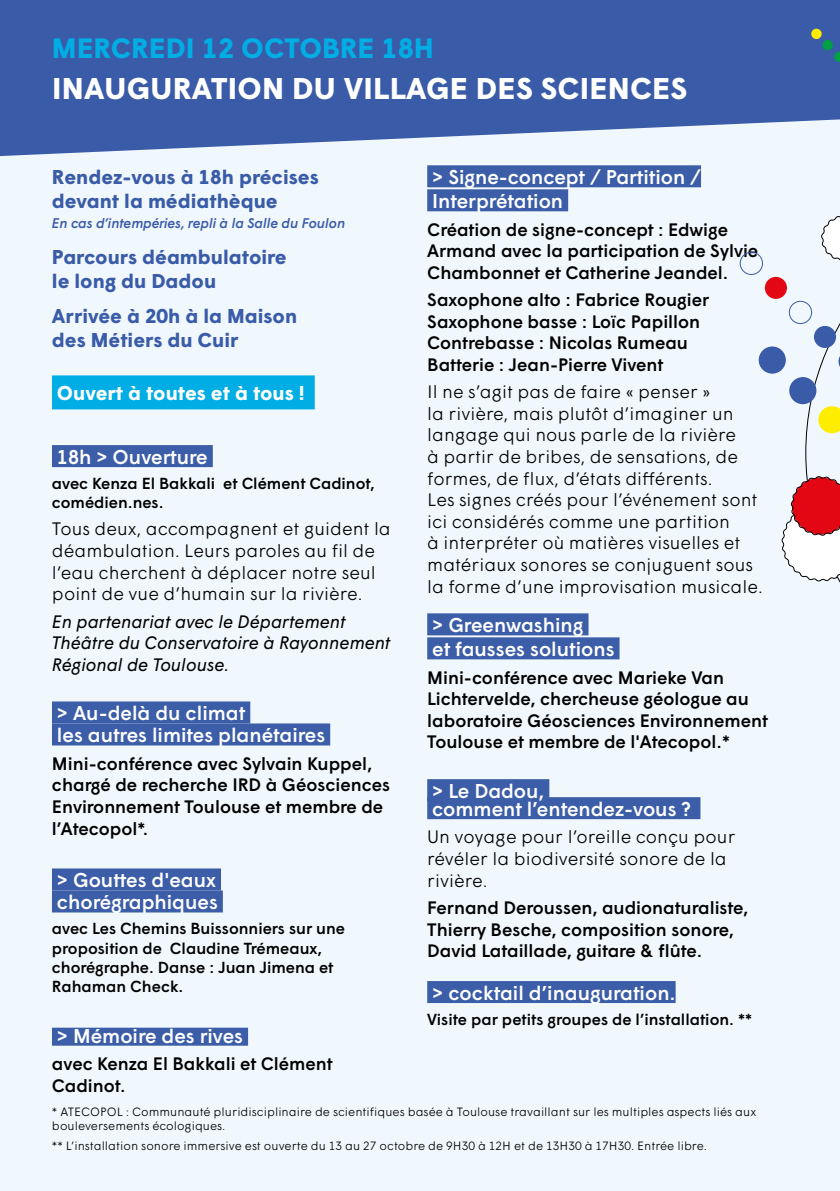
<style>
.page{position:relative;width:840px;height:1191px;background:#fff}
.page>*{position:absolute;margin:0;border:0;box-sizing:border-box;transform-origin:0 0}
.t1{font:700 30px "Wigrum";letter-spacing:.01em;color:#fff}
.t2{font:700 28px "Wigrum";color:#00ade4}
.t3{font:500 20px/22px "Wigrum";color:#fff}
.t4{font:700 20px/24px "Wigrum";color:#3a5ba7}
.t5{font:700 20px "Wigrum";color:#fff}
.t6{font:500 18px/21.6px "Wigrum";color:#000}
.t7{font:300 18px/21.6px "Wigrum";color:#000}
.t8{font:italic 18px/21.6px "Wigrum";color:#000}
.t9{font:500 16px/19.2px "Wigrum";color:#000}
.t10{font:italic 500 14px "Wigrum";color:#3a5ba7}
.t11{font:300 12px/14.4px "Wigrum";color:#000}
</style>
<div class="page">
<div style="left:0;top:0;width:839px;height:1191px;background:#f0f8fe"></div>
<svg style="left:0;top:0;width:839px;height:156px;background:#4f6db1"></svg>
<div style="left:52px;top:375px;width:262px;height:34px;background:#00ade4"></div>
<div style="left:52px;top:445px;width:161px;height:22px;background:#3c5da7"></div>
<div style="left:52px;top:701px;width:198px;height:22px;background:#3c5da7"></div>
<div style="left:52px;top:723px;width:278px;height:22px;background:#3c5da7"></div>
<div style="left:52px;top:868px;width:169px;height:22px;background:#3c5da7"></div>
<div style="left:52px;top:890px;width:171px;height:22px;background:#3c5da7"></div>
<div style="left:52px;top:1027px;width:196px;height:18px;background:#3c5da7"></div>
<div style="left:427px;top:165px;width:273px;height:22px;background:#3c5da7"></div>
<div style="left:427px;top:189px;width:141px;height:22px;background:#3c5da7"></div>
<div style="left:427px;top:613px;width:161px;height:22px;background:#3c5da7"></div>
<div style="left:427px;top:637px;width:192px;height:22px;background:#3c5da7"></div>
<div style="left:427px;top:779px;width:122px;height:22px;background:#3c5da7"></div>
<div style="left:427px;top:797px;width:273px;height:22px;background:#3c5da7"></div>
<div style="left:427px;top:981px;width:248px;height:22px;background:#3c5da7"></div>
<div style="left:810px;top:29px;width:11px;height:10px;background:#ffed00;border-radius:50%"></div>
<div style="left:822px;top:40px;width:10px;height:10px;background:#009e45;border-radius:50%"></div>
<svg style="left:833px;top:52px;width:6px;height:10px"></svg>
<div style="left:764px;top:277px;width:22px;height:22px;background:#e30613;border-radius:50%"></div>
<div style="left:739px;top:252px;width:23px;height:22px;border:1px solid #3a5ba7;border-radius:50%"></div>
<svg style="left:781px;top:216px;width:58px;height:366px"></svg>
<div style="left:788px;top:377px;width:28px;height:27px;background:#3a5ba7;border-radius:50%"></div>
<div style="left:758px;top:346px;width:27px;height:28px;background:#3a5ba7;border-radius:50%"></div>
<h2 class="t2" style="left:52px;top:26px;width:383px">MERCREDI 12 OCTOBRE 18H</h2>
<h1 class="t1" style="left:52px;top:66px;width:636px">INAUGURATION DU VILLAGE DES SCIENCES</h1>
<p class="t4" style="left:52px;top:164px;width:268px">Rendez-vous à 18h précises devant la médiathèque</p>
<p class="t10" style="left:52px;top:213px;width:294px">En cas d’intempéries, repli à la Salle du Foulon</p>
<p class="t4" style="left:52px;top:243px;width:236px">Parcours déambulatoire le long du Dadou</p>
<p class="t4" style="left:52px;top:302px;width:246px">Arrivée à 20h à la Maison des Métiers du Cuir</p>
<p class="t5" style="left:57px;top:378px;width:249px">Ouvert à toutes et à tous !</p>
<p class="t3" style="left:57px;top:444px;width:152px">18h &gt; Ouverture</p>
<p class="t9" style="left:52px;top:472px;width:324px">avec Kenza El Bakkali et Clément Cadinot, comédien.nes.</p>
<p class="t7" style="left:52px;top:517px;width:340px">Tous deux, accompagnent et guident la déambulation. Leurs paroles au fil de l’eau cherchent à déplacer notre seul point de vue d’humain sur la rivière.</p>
<p class="t8" style="left:52px;top:609px;width:340px">En partenariat avec le Département<br>Théâtre du Conservatoire à Rayonnement<br>Régional de Toulouse.</p>
<p class="t3" style="left:57px;top:701px;width:269px">&gt; Au-delà du climat<br>les autres limites planétaires</p>
<p class="t6" style="left:52px;top:751px;width:339px">Mini-conférence avec Sylvain Kuppel, chargé de recherche IRD à Géosciences<br>Environnement Toulouse et membre de l’Atecopol*.</p>
<p class="t3" style="left:57px;top:868px;width:162px">&gt; Gouttes d'eaux chorégraphiques</p>
<p class="t9" style="left:52px;top:918px;width:294px">avec Les Chemins Buissonniers sur une proposition de Claudine Trémeaux, chorégraphe. Danse : Juan Jimena et<br>Rahaman Check.</p>
<p class="t3" style="left:57px;top:1023px;width:187px">&gt; Mémoire des rives</p>
<p class="t6" style="left:52px;top:1051px;width:282px">avec Kenza El Bakkali et Clément<br>Cadinot.</p>
<p class="t3" style="left:432px;top:164px;width:270px;line-height:24px">&gt; Signe-concept / Partition /<br>Interprétation</p>
<p class="t6" style="left:427px;top:217px;width:332px">Création de signe-concept : Edwige<br>Armand avec la participation de Sylvie<br>Chambonnet et Catherine Jeandel.</p>
<p class="t6" style="left:427px;top:288px;width:283px">Saxophone alto : Fabrice Rougier<br>Saxophone basse : Loïc Papillon<br>Contrebasse : Nicolas Rumeau<br>Batterie : Jean-Pierre Vivent</p>
<p class="t7" style="left:427px;top:380px;width:337px">Il ne s’agit pas de faire « penser »<br>la rivière, mais plutôt d’imaginer un langage qui nous parle de la rivière<br>à partir de bribes, de sensations, de formes, de flux, d’états différents.<br>Les signes créés pour l’événement sont ici considérés comme une partition<br>à interpréter où matières visuelles et matériaux sonores se conjuguent sous la forme d’une improvisation musicale.</p>
<p class="t3" style="left:432px;top:612px;width:184px;line-height:24px">&gt; Greenwashing<br>et fausses solutions</p>
<p class="t6" style="left:427px;top:665px;width:342px">Mini-conférence avec Marieke Van Lichtervelde, chercheuse géologue au laboratoire Géosciences Environnement Toulouse et membre de l'Atecopol.*</p>
<p class="t3" style="left:432px;top:780px;width:259px;line-height:18px">&gt; Le Dadou,<br>comment l’entendez-vous ?</p>
<p class="t7" style="left:427px;top:825px;width:310px">Un voyage pour l’oreille conçu pour révéler la biodiversité sonore de la rivière.</p>
<p class="t6" style="left:427px;top:895px;width:322px">Fernand Deroussen, audionaturaliste,<br>Thierry Besche, composition sonore,<br>David Lataillade, guitare &amp; flûte.</p>
<p class="t3" style="left:432px;top:980px;width:245px">&gt; cocktail d’inauguration.</p>
<p class="t9" style="left:427px;top:1008px;width:326px">Visite par petits groupes de l’installation. **</p>
<p class="t11" style="left:52px;top:1103px;width:705px">* ATECOPOL : Communauté pluridisciplinaire de scientifiques basée à Toulouse travaillant sur les multiples aspects liés aux bouleversements écologiques.</p>
<p class="t11" style="left:52px;top:1138px;width:656px">** L’installation sonore immersive est ouverte du 13 au 27 octobre de 9H30 à 12H et de 13H30 à 17H30. Entrée libre.</p>
</div>
